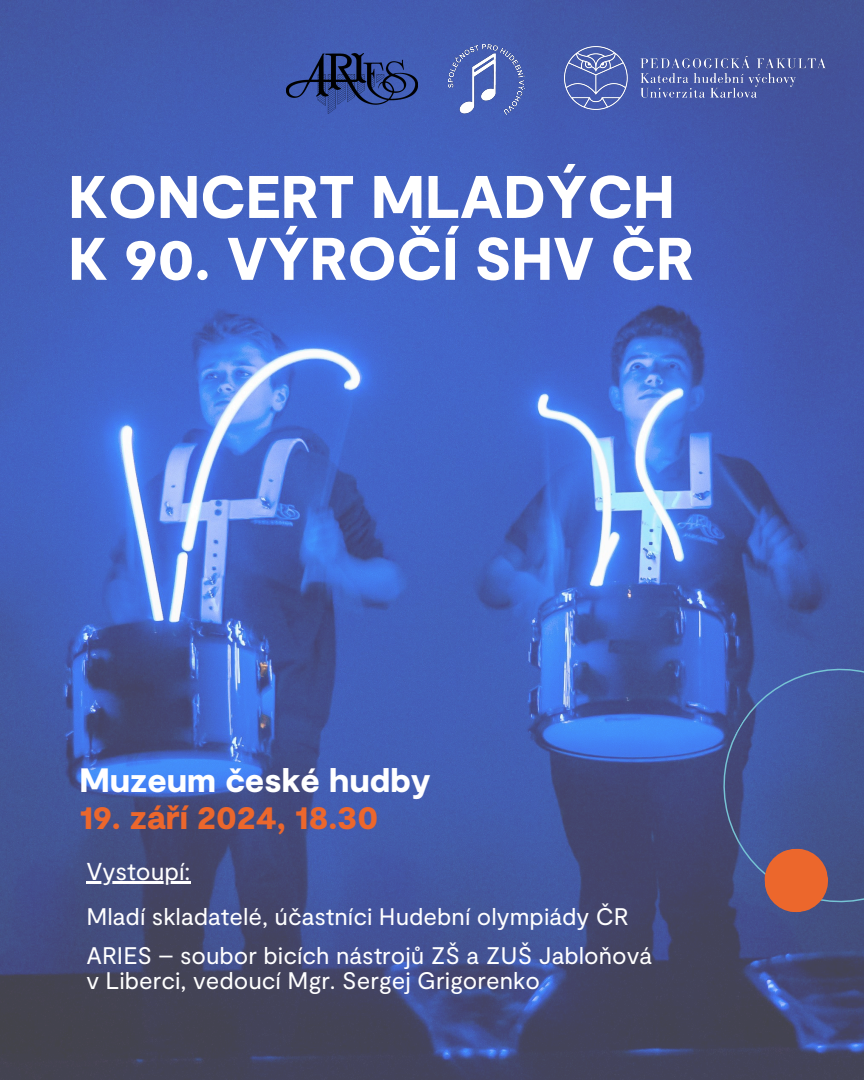
<style>
.page{position:relative;width:864px;height:1080px;background:#fff}
.page>*{position:absolute;margin:0;border:0;box-sizing:border-box;transform-origin:0 0}
.t1{font:900 60px/61.9px "Moderat";color:#fff}
.t2{font:900 33.75px "Moderat";color:#ec672c}
.t3{font:900 33.75px "Moderat";color:#fff}
.t4{font:24.45px "Moderat";color:#fff}
.t5{font:24px/24.8px "Moderat";color:#fff}
</style>
<div class="page">
<img style="left:0;top:0;width:864px;height:1080px">
<img style="left:549px;top:30px;width:292px;height:95px">
<img style="left:287px;top:54px;width:130px;height:59px">
<img style="left:448px;top:44px;width:77px;height:70px">
<hr style="left:86px;top:881px;width:104px;height:3px;background:#fff">
<svg style="left:681px;top:626px;width:183px;height:319px;background:#435696"></svg>
<svg style="left:763px;top:847px;width:67px;height:67px;background:#ba6149"></svg>
<p class="t1" style="left:68px;top:163px;width:627px">KONCERT MLADÝCH<br>K 90. VÝROČÍ SHV ČR</p>
<h1 class="t3" style="left:79px;top:758px;width:353px">Muzeum české hudby</h1>
<h1 class="t2" style="left:79px;top:795px;width:300px">19. září 2024, 18.30</h1>
<p class="t4" style="left:86px;top:855px;width:106px">Vystoupí:</p>
<h2 class="t5" style="left:86px;top:903px;width:544px">Mladí skladatelé, účastníci Hudební olympiády ČR</h2>
<p class="t5" style="left:86px;top:942px;width:567px">ARIES – soubor bicích nástrojů ZŠ a ZUŠ Jabloňová v Liberci, vedoucí Mgr. Sergej Grigorenko</p>
</div>
